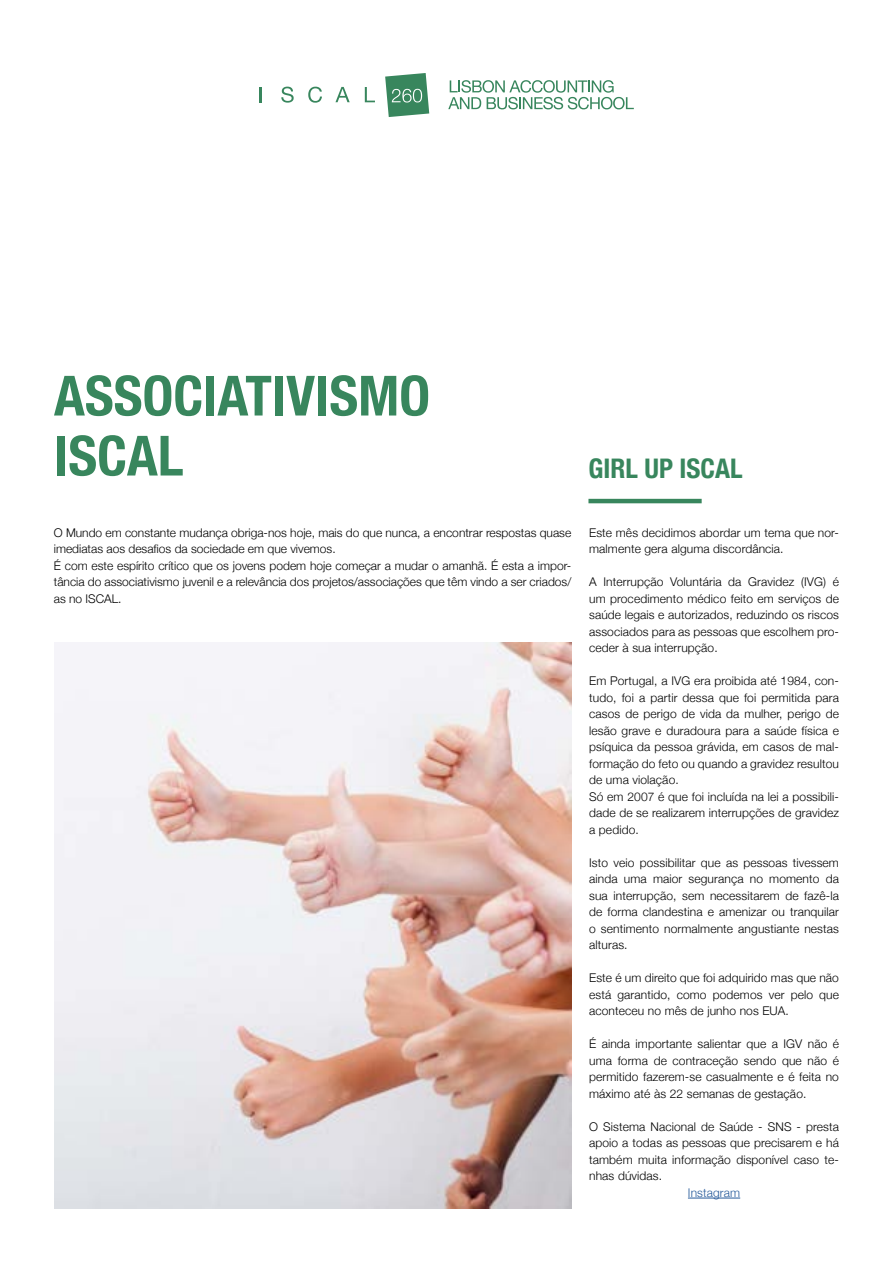
<style>
.page{position:relative;width:893px;height:1263px;background:#fff}
.page>*{position:absolute;margin:0;border:0;box-sizing:border-box;transform-origin:0 0}
.t1{font:700 condensed 55.5px/60px "Helvetica Neue";color:#38865d}
.t2{font:700 condensed 27px "Helvetica Neue";color:#38865d}
.t3{font:300 12px/16.5px "Helvetica Neue";letter-spacing:.01em;color:#000;text-align:justify}
.t4{font:300 12px "Helvetica Neue";letter-spacing:.01em;color:#275b9b}
</style>
<div class="page">
<svg style="left:448px;top:80px;width:186px;height:29px"></svg>
<svg style="left:259px;top:87px;width:2px;height:15px"></svg>
<svg style="left:281px;top:87px;width:13px;height:16px"></svg>
<svg style="left:308px;top:87px;width:14px;height:16px"></svg>
<svg style="left:365px;top:87px;width:10px;height:15px"></svg>
<svg style="left:335px;top:87px;width:15px;height:15px"></svg>
<svg style="left:385px;top:73px;width:44px;height:44px;background:#619e7e"></svg>
<hr style="left:588px;top:499px;width:114px;height:4px;background:#38865d">
<hr style="left:688px;top:1198px;width:52px;height:1px;background:#275b9b">
<img style="left:54px;top:642px;width:517px;height:567px">
<h1 class="t1" style="left:54px;top:362px;width:378px">ASSOCIATIVISMO<br>ISCAL</h1>
<h2 class="t2" style="left:589px;top:446px;width:155px">GIRL UP ISCAL</h2>
<p class="t3" style="left:54px;top:523px;width:519px;text-align:left">O Mundo em constante mudança obriga-nos hoje, mais do que nunca, a encontrar respostas quase imediatas aos desafios da sociedade em que vivemos.<br>É com este espírito crítico que os jovens podem hoje começar a mudar o amanhã. É esta a impor&shy;tância do associativismo juvenil e a relevância dos projetos/associações que têm vindo a ser criados/ as no ISCAL.</p>
<p class="t3" style="left:589px;top:523px;width:251px">Este mês decidimos abordar um tema que nor&shy;malmente gera alguma discordância.</p>
<p class="t3" style="left:589px;top:573px;width:251px">A Interrupção Voluntária da Gravidez (IVG) é um procedimento médico feito em serviços de saúde legais e autorizados, reduzindo os riscos associados para as pessoas que escolhem pro&shy;ceder à sua interrupção.</p>
<p class="t3" style="left:589px;top:672px;width:251px;text-align:left">Em Portugal, a IVG era proibida até 1984, con&shy;tudo, foi a partir dessa que foi permitida para casos de perigo de vida da mulher, perigo de lesão grave e duradoura para a saúde física e psíquica da pessoa grávida, em casos de mal&shy;formação do feto ou quando a gravidez resultou de uma violação.<br>Só em 2007 é que foi incluída na lei a possibili&shy;dade de se realizarem interrupções de gravidez a pedido.</p>
<p class="t3" style="left:589px;top:853px;width:251px">Isto veio possibilitar que as pessoas tivessem ainda uma maior segurança no momento da sua interrupção, sem necessitarem de fazê-la de forma clandestina e amenizar ou tranquilar o sentimento normalmente angustiante nestas alturas.</p>
<p class="t3" style="left:589px;top:969px;width:251px">Este é um direito que foi adquirido mas que não está garantido, como podemos ver pelo que aconteceu no mês de junho nos EUA.</p>
<p class="t3" style="left:589px;top:1035px;width:251px">É ainda importante salientar que a IGV não é uma forma de contraceção sendo que não é permitido fazerem-se casualmente e é feita no máximo até às 22 semanas de gestação.</p>
<p class="t3" style="left:589px;top:1117px;width:251px">O Sistema Nacional de Saúde - SNS - presta apoio a todas as pessoas que precisarem e há também muita informação disponível caso te&shy;nhas dúvidas.</p>
<p class="t4" style="left:688px;top:1183px;width:54px">Instagram</p>
</div>
